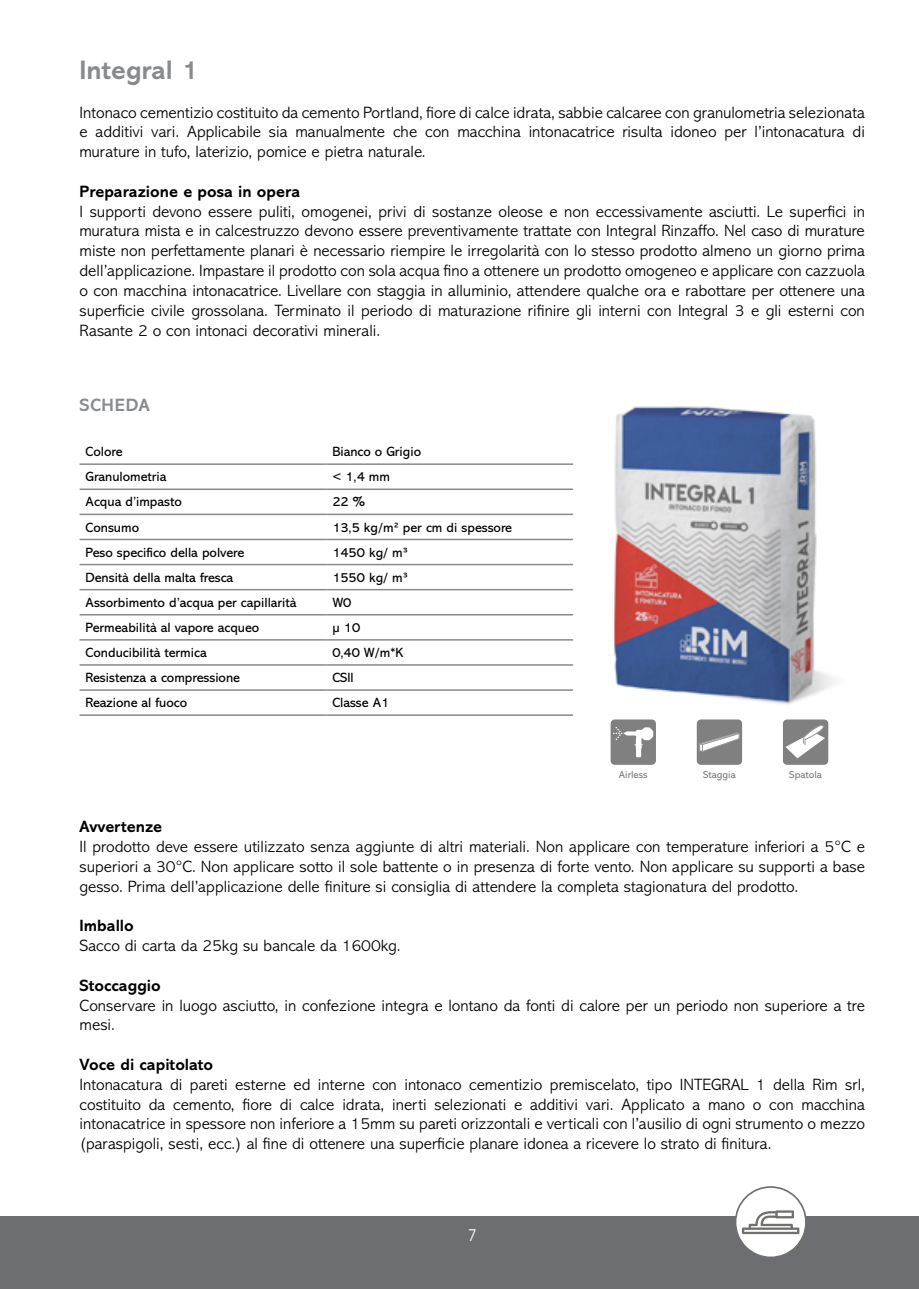
<style>
.page{position:relative;width:919px;height:1289px;background:#fff}
.page>*{position:absolute;margin:0;border:0;box-sizing:border-box;transform-origin:0 0}
.t1{font:700 27px "Abadi MT Std";color:#878b8d}
.t2{font:700 18px "Abadi MT Std";letter-spacing:.04em;color:#878b8d}
.t3{font:300 condensed 18px "Abadi";color:#fff}
.t4{font:300 16.5px/19.8px "Abadi MT Std";color:#000;text-align:justify}
.t5{font:700 16.5px "Abadi MT Std";color:#000}
.t6{font:13.5px "Abadi MT Std";color:#000}
.t7{font:10.2px "Abadi MT Std";color:#808080}
</style>
<div class="page">
<img style="left:613px;top:406px;width:222px;height:298px">
<hr style="left:80px;top:463px;width:246px;height:2px;background:#878b8d">
<hr style="left:326px;top:463px;width:247px;height:2px;background:#878b8d">
<hr style="left:80px;top:488px;width:246px;height:2px;background:#878b8d">
<hr style="left:326px;top:488px;width:247px;height:2px;background:#878b8d">
<hr style="left:80px;top:513px;width:246px;height:2px;background:#878b8d">
<hr style="left:326px;top:513px;width:247px;height:2px;background:#878b8d">
<hr style="left:80px;top:538px;width:246px;height:2px;background:#878b8d">
<hr style="left:326px;top:538px;width:247px;height:2px;background:#878b8d">
<hr style="left:80px;top:564px;width:246px;height:1px;background:#878b8d">
<hr style="left:326px;top:564px;width:247px;height:1px;background:#878b8d">
<hr style="left:80px;top:589px;width:246px;height:1px;background:#878b8d">
<hr style="left:326px;top:589px;width:247px;height:1px;background:#878b8d">
<hr style="left:80px;top:614px;width:246px;height:1px;background:#878b8d">
<hr style="left:326px;top:614px;width:247px;height:1px;background:#878b8d">
<hr style="left:80px;top:639px;width:246px;height:1px;background:#878b8d">
<hr style="left:326px;top:639px;width:247px;height:1px;background:#878b8d">
<hr style="left:80px;top:664px;width:246px;height:1px;background:#878b8d">
<hr style="left:326px;top:664px;width:247px;height:1px;background:#878b8d">
<hr style="left:80px;top:689px;width:246px;height:1px;background:#878b8d">
<hr style="left:326px;top:689px;width:247px;height:1px;background:#878b8d">
<hr style="left:80px;top:714px;width:246px;height:2px;background:#878b8d">
<hr style="left:326px;top:714px;width:247px;height:2px;background:#878b8d">
<div style="left:610px;top:719px;width:46px;height:45px;background:#808080;border-radius:4px"></div>
<svg style="left:613px;top:727px;width:40px;height:30px"></svg>
<div style="left:696px;top:719px;width:46px;height:45px;background:#808080;border-radius:4px"></div>
<svg style="left:699px;top:732px;width:41px;height:19px"></svg>
<div style="left:782px;top:719px;width:46px;height:45px;background:#808080;border-radius:4px"></div>
<svg style="left:785px;top:725px;width:40px;height:33px"></svg>
<div style="left:0;top:1215px;width:918px;height:73px;background:#6d6e71"></div>
<hr style="left:918px;top:1215px;width:1px;height:73px;background:#6d6e71">
<svg style="left:734px;top:1186px;width:72px;height:71px"></svg>
<h1 class="t1" style="left:80px;top:54px;width:121px">Integral 1</h1>
<p class="t4" style="left:80px;top:102px;width:786px">Intonaco cementizio costituito da cemento Portland, fiore di calce idrata, sabbie calcaree con granulometria selezionata e additivi vari. Applicabile sia manualmente che con macchina intonacatrice risulta idoneo per l’intonacatura di murature in tufo, laterizio, pomice e pietra naturale.</p>
<p class="t5" style="left:80px;top:182px;width:222px">Preparazione e posa in opera</p>
<p class="t4" style="left:80px;top:201px;width:786px">I supporti devono essere puliti, omogenei, privi di sostanze oleose e non eccessivamente asciutti. Le superfici in muratura mista e in calcestruzzo devono essere preventivamente trattate con Integral Rinzaffo. Nel caso di murature miste non perfettamente planari è necessario riempire le irregolarità con lo stesso prodotto almeno un giorno prima dell’applicazione. Impastare il prodotto con sola acqua fino a ottenere un prodotto omogeneo e applicare con cazzuola o con macchina intonacatrice. Livellare con staggia in alluminio, attendere qualche ora e rabottare per ottenere una superficie civile grossolana. Terminato il periodo di maturazione rifinire gli interni con Integral 3 e gli esterni con Rasante 2 o con intonaci decorativi minerali.</p>
<p class="t2" style="left:80px;top:395px;width:72px">SCHEDA</p>
<p class="t6" style="left:86px;top:444px;width:38px">Colore</p>
<p class="t6" style="left:332px;top:444px;width:90px">Bianco o Grigio</p>
<p class="t6" style="left:86px;top:469px;width:82px">Granulometria</p>
<p class="t6" style="left:332px;top:469px;width:59px">&lt; 1,4 mm</p>
<p class="t6" style="left:86px;top:494px;width:98px">Acqua d’impasto</p>
<p class="t6" style="left:332px;top:494px;width:34px">22 %</p>
<p class="t6" style="left:86px;top:519px;width:55px">Consumo</p>
<p class="t6" style="left:332px;top:519px;width:181px">13,5 kg/m² per cm di spessore</p>
<p class="t6" style="left:86px;top:544px;width:160px">Peso specifico della polvere</p>
<p class="t6" style="left:332px;top:544px;width:77px">1450 kg/ m³</p>
<p class="t6" style="left:86px;top:569px;width:149px">Densità della malta fresca</p>
<p class="t6" style="left:332px;top:569px;width:77px">1550 kg/ m³</p>
<p class="t6" style="left:86px;top:595px;width:212px">Assorbimento d’acqua per capillarità</p>
<p class="t6" style="left:332px;top:595px;width:21px">W0</p>
<p class="t6" style="left:86px;top:620px;width:175px">Permeabilità al vapore acqueo</p>
<p class="t6" style="left:332px;top:620px;width:29px">µ 10</p>
<p class="t6" style="left:86px;top:645px;width:123px">Conducibilità termica</p>
<p class="t6" style="left:332px;top:645px;width:72px">0,40 W/m*K</p>
<p class="t6" style="left:86px;top:670px;width:156px">Resistenza a compressione</p>
<p class="t6" style="left:332px;top:670px;width:23px">CSII</p>
<p class="t6" style="left:86px;top:695px;width:103px">Reazione al fuoco</p>
<p class="t6" style="left:332px;top:695px;width:58px">Classe A1</p>
<p class="t7" style="left:618px;top:768px;width:30px">Airless</p>
<p class="t7" style="left:703px;top:768px;width:34px">Staggia</p>
<p class="t7" style="left:789px;top:768px;width:34px">Spatola</p>
<p class="t5" style="left:80px;top:817px;width:84px">Avvertenze</p>
<p class="t4" style="left:80px;top:837px;width:786px">Il prodotto deve essere utilizzato senza aggiunte di altri materiali. Non applicare con temperature inferiori a 5°C e superiori a 30°C. Non applicare sotto il sole battente o in presenza di forte vento. Non applicare su supporti a base gesso. Prima dell’applicazione delle finiture si consiglia di attendere la completa stagionatura del prodotto.</p>
<p class="t5" style="left:80px;top:916px;width:56px">Imballo</p>
<p class="t4" style="left:80px;top:936px;width:322px">Sacco di carta da 25kg su bancale da 1600kg.</p>
<p class="t5" style="left:80px;top:975px;width:83px">Stoccaggio</p>
<p class="t4" style="left:80px;top:995px;width:786px">Conservare in luogo asciutto, in confezione integra e lontano da fonti di calore per un periodo non superiore a tre mesi.</p>
<p class="t5" style="left:80px;top:1054px;width:135px">Voce di capitolato</p>
<p class="t4" style="left:80px;top:1074px;width:786px">Intonacatura di pareti esterne ed interne con intonaco cementizio premiscelato, tipo INTEGRAL 1 della Rim srl, costituito da cemento, fiore di calce idrata, inerti selezionati e additivi vari. Applicato a mano o con macchina intonacatrice in spessore non inferiore a 15mm su pareti orizzontali e verticali con l’ausilio di ogni strumento o mezzo (paraspigoli, sesti, ecc.) al fine di ottenere una superficie planare idonea a ricevere lo strato di finitura.</p>
<p class="t3" style="left:468px;top:1225px;width:10px">7</p>
</div>
